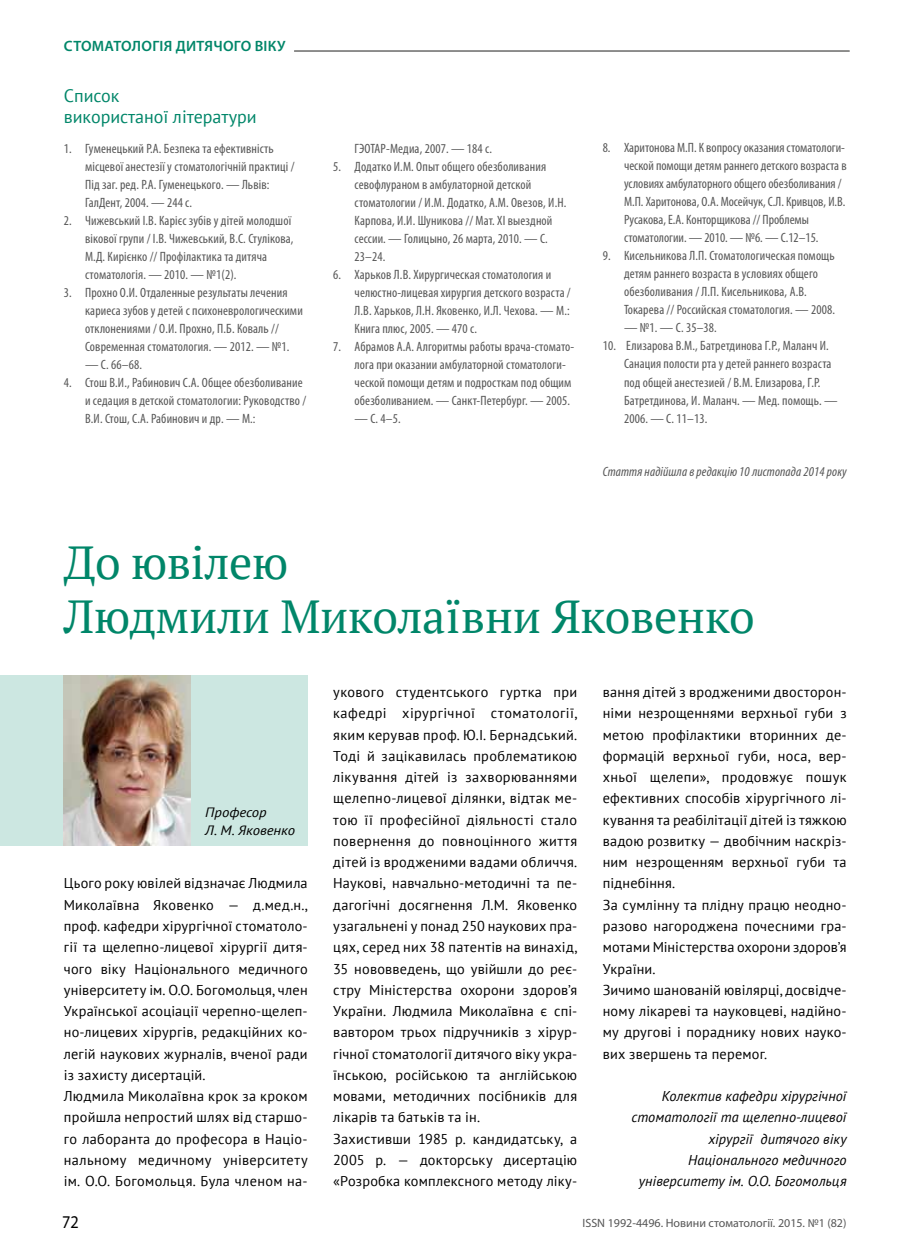
<style>
.page{position:relative;width:902px;height:1259px;background:#fff}
.page>*{position:absolute;margin:0;border:0;box-sizing:border-box;transform-origin:0 0}
.t1{font:46.2px/54px "PT Serif";letter-spacing:-.01em;color:#008669}
.t2{font:18px/21.3px "PT Sans";color:#008669}
.t3{font:18px "Myriad Pro";color:#000;scale:.9 1}
.t4{font:600 15px "Myriad Pro";letter-spacing:.02em;color:#008669}
.t5{font:14.25px/21.3px "PT Sans";letter-spacing:.015em;color:#000}
.t6{font:italic 14.25px/21.3px "PT Sans";letter-spacing:.005em;color:#000;text-align:right}
.t7{font:condensed 13.5px/18px "Myriad Pro";letter-spacing:.01em;color:#565656}
.t8{font:italic condensed 13.5px "Myriad Pro";letter-spacing:.01em;color:#565656}
.t9{font:italic 13.5px/18px "PT Sans";color:#000;scale:1.09 1}
.t10{font:12px "Myriad Pro";color:#565656}
</style>
<div class="page">
<hr style="left:151px;top:50px;width:698px;height:2px;background:#878786">
<div style="left:64px;top:40px;width:230px;height:20px;background:#fff"></div>
<div style="left:0;top:676px;width:308px;height:170px;background:#cce7e1"></div>
<img style="left:64px;top:676px;width:127px;height:170px">
<p class="t4" style="left:64px;top:36px;width:222px">Терапевтична стоматологія</p>
<p class="t4" style="left:64px;top:36px;width:223px">стоматологія дитячого віку</p>
<p class="t2" style="left:64px;top:84px;width:194px">Список<br>використаної літератури</p>
<p class="t7" style="left:85px;top:139px;width:211px;text-indent:-21px">1. Гуменецький Р.А. Безпека та ефективність місцевої анестезії у стоматологічній практиці / Під заг. ред. Р.А. Гуменецького. — Львів:<br>ГалДент, 2004. — 244 с.</p>
<p class="t7" style="left:85px;top:211px;width:210px;text-indent:-21px">2. Чижевський І.В. Карієс зубів у дітей молодшої вікової групи / І.В. Чижевський, В.С. Стулікова, М.Д. Кирієнко // Профілактика та дитяча стоматологія. — 2010. — №1(2).</p>
<p class="t7" style="left:85px;top:283px;width:219px;text-indent:-21px">3. Прохно О.И. Отдаленные результаты лечения кариеса зубов у детей с психоневрологическими отклонениями / О.И. Прохно, П.Б. Коваль // Современная стоматология. — 2012. — №1.</p>
<p class="t7" style="left:85px;top:355px;width:58px">— С. 66–68.</p>
<p class="t7" style="left:85px;top:373px;width:222px;text-indent:-21px">4. Стош В.И., Рабинович С.А. Общее обезболивание и седация в детской стоматологии: Руководство /<br>В.И. Стош, С.А. Рабинович и др. — М.:</p>
<p class="t7" style="left:354px;top:139px;width:139px">ГЭОТАР-Медиа, 2007. — 184 с.</p>
<p class="t7" style="left:354px;top:157px;width:213px;text-indent:-21px">5. Додатко И.М. Опыт общего обезболивания севофлураном в амбулаторной детской стоматологии / И.М. Додатко, А.М. Овезов, И.Н.<br>Карпова, И.И. Шуникова // Мат. XI выездной сессии. — Голицыно, 26 марта, 2010. — С.<br>23–24.</p>
<p class="t7" style="left:354px;top:265px;width:218px;text-indent:-21px">6. Харьков Л.В. Хирургическая стоматология и челюстно-лицевая хирургия детского возраста / Л.В. Харьков, Л.Н. Яковенко, И.Л. Чехова. — М.:<br>Книга плюс, 2005. — 470 с.</p>
<p class="t7" style="left:354px;top:337px;width:221px;text-indent:-21px">7. Абрамов А.А. Алгоритмы работы врача-стомато&shy;лога при оказании амбулаторной стоматологи&shy;ческой помощи детям и подросткам под общим обезболиванием. — Санкт-Петербург. — 2005.</p>
<p class="t7" style="left:354px;top:409px;width:48px">— С. 4–5.</p>
<p class="t7" style="left:624px;top:139px;width:224px;text-indent:-21px">8. Харитонова М.П. К вопросу оказания стоматологи&shy;ческой помощи детям раннего детского возраста в условиях амбулаторного общего обезболивания / М.П. Харитонова, О.А. Мосейчук, С.Л. Кривцов, И.В.<br>Русакова, Е.А. Конторщикова // Проблемы стоматологии. — 2010. — №6. — С.12–15.</p>
<p class="t7" style="left:624px;top:247px;width:212px;text-indent:-21px">9. Кисельникова Л.П. Стоматологическая помощь детям раннего возраста в условиях общего обезболивания / Л.П. Кисельникова, А.В.<br>Токарева // Российская стоматология. — 2008.</p>
<p class="t7" style="left:624px;top:319px;width:94px">— №1. — С. 35–38.</p>
<p class="t7" style="left:624px;top:337px;width:215px;text-indent:-21px">10. Елизарова В.М., Батретдинова Г.Р., Маланч И.<br>Санация полости рта у детей раннего возраста под общей анестезией / В.М. Елизарова, Г.Р.<br>Батретдинова, И. Маланч. — Мед. помощь. — 2006. — С. 11–13.</p>
<p class="t8" style="left:602px;top:463px;width:245px">Стаття надійшла в редакцію 10 листопада 2014 року</p>
<h1 class="t1" style="left:64px;top:535px;width:692px">До ювілею<br>Людмили Миколаївни Яковенко</h1>
<p class="t9" style="left:205px;top:803px;width:84px">Професор<br>Л. М. Яковенко</p>
<p class="t5" style="left:64px;top:872px;width:245px">Цього року ювілей відзначає Людмила Миколаївна Яковенко — д.мед.н., проф. кафедри хірургічної стоматоло&shy;гії та щелепно-лицевої хірургії дитя&shy;чого віку Національного медичного університету ім. О.О. Богомольця, член Української асоціації черепно-щелеп&shy;но-лицевих хірургів, редакційних ко&shy;легій наукових журналів, вченої ради із захисту дисертацій.<br>Людмила Миколаївна крок за кроком пройшла непростий шлях від старшо&shy;го лаборанта до професора в Націо&shy;нальному медичному університету ім. О.О. Богомольця. Була членом на-</p>
<p class="t5" style="left:333px;top:681px;width:245px">укового студентського гуртка при кафедрі хірургічної стоматології, яким керував проф. Ю.І. Бернадський.<br>Тоді й зацікавилась проблематикою лікування дітей із захворюваннями щелепно-лицевої ділянки, відтак ме&shy;тою її професійної діяльності стало повернення до повноцінного життя дітей із вродженими вадами обличчя.<br>Наукові, навчально-методичні та пе&shy;дагогічні досягнення Л.М. Яковенко узагальнені у понад 250 наукових пра&shy;цях, серед них 38 патентів на винахід, 35 нововведень, що увійшли до реє&shy;стру Міністерства охорони здоров’я України. Людмила Миколаївна є спі&shy;вавтором трьох підручників з хірур&shy;гічної стоматології дитячого віку укра&shy;їнською, російською та англійською мовами, методичних посібників для лікарів та батьків та ін.<br>Захистивши 1985 р. кандидатську, а 2005 р. — докторську дисертацію «Розробка комплексного методу ліку-</p>
<p class="t5" style="left:602px;top:681px;width:245px">вання дітей з вродженими двосторон&shy;німи незрощеннями верхньої губи з метою профілактики вторинних де&shy;формацій верхньої губи, носа, вер&shy;хньої щелепи», продовжує пошук ефективних способів хірургічного лі&shy;кування та реабілітації дітей із тяжкою вадою розвитку — двобічним наскріз&shy;ним незрощенням верхньої губи та піднебіння.<br>За сумлінну та плідну працю неодно&shy;разово нагороджена почесними гра&shy;мотами Міністерства охорони здоров’я<br>України.<br>Зичимо шанованій ювілярці, досвідче&shy;ному лікареві та науковцеві, надійно&shy;му другові і пораднику нових науко&shy;вих звершень та перемог.</p>
<p class="t6" style="left:631px;top:1085px;width:217px">Колектив кафедри хірургічної стоматології та щелепно-лицевої хірургії дитячого віку<br>Національного медичного університету ім. О.О. Богомольця</p>
<p class="t3" style="left:62px;top:1211px;width:20px">72</p>
<p class="t10" style="left:582px;top:1215px;width:265px">ISSN 1992-4496. Новини стоматології. 2015. №1 (82)</p>
</div>
